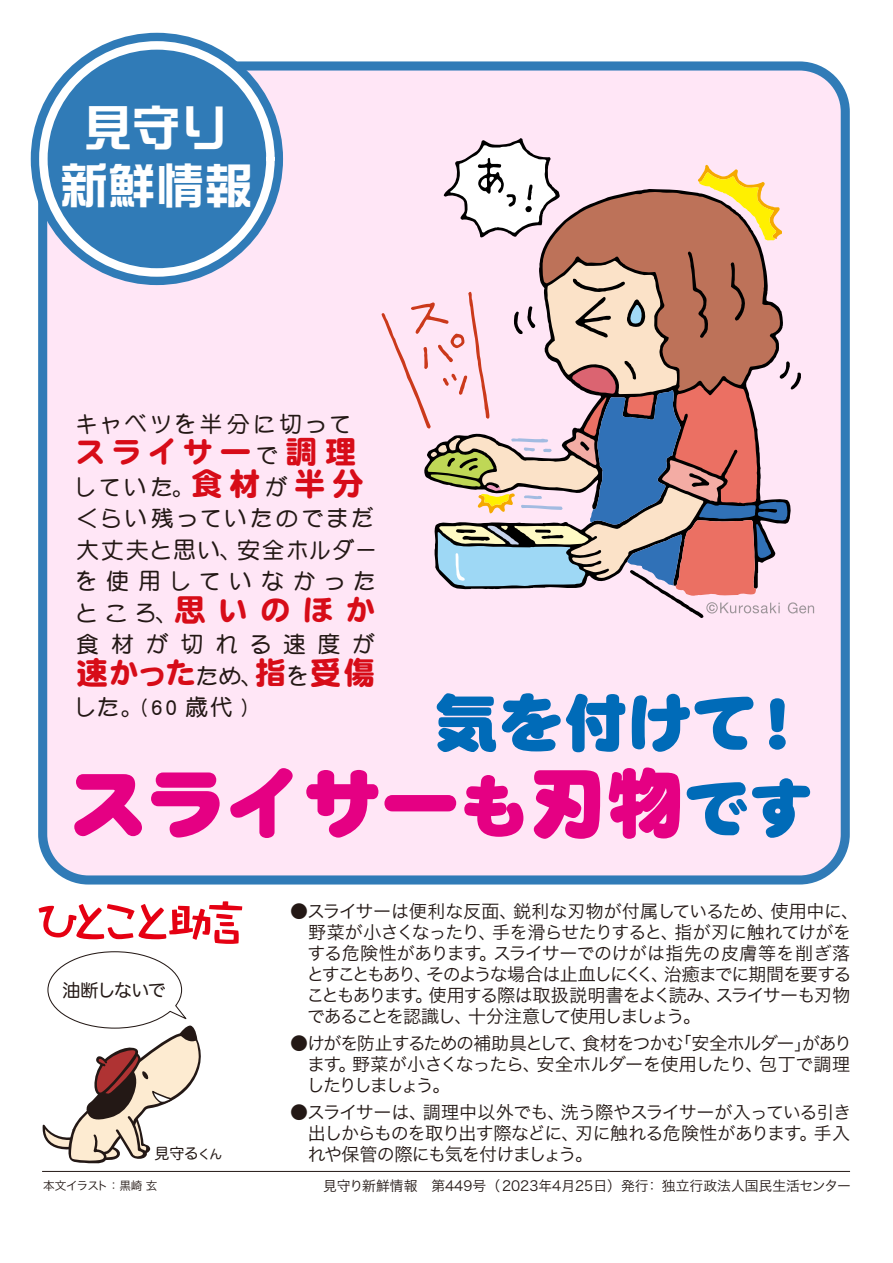
<style>
.page{position:relative;width:893px;height:1263px;background:#fff}
.page>*{position:absolute;margin:0;border:0;box-sizing:border-box;transform-origin:0 0}
.t1{font:78px "DF Maru Gothic Std W12";color:#e50083}
.t2{font:64.5px "DF Maru Gothic Std W12";color:#006bb8}
.t3{font:53.55px "DF Craft Yu Std W7";letter-spacing:-.39em;color:#e50012}
.t4{font:48.3px/57.9px "DF So Gei Std W7";color:#fff;text-align:center}
.t5{font:31.5px "DF Maru Gothic Std W9";letter-spacing:.16em;color:#d70c18}
.t6{font:22.5px/31.5px "DF Maru Gothic Std W7";letter-spacing:.11em;color:#231815}
.t7{font:22.5px "DF Maru Gothic Std W7";letter-spacing:.13em;color:#231815}
.t8{font:22.5px "DF Maru Gothic Std W7";letter-spacing:.54em;color:#231815}
.t9{font:18px/21px "Hira Kaku Pro W3";letter-spacing:-.05em;color:#231815;text-align:justify}
.t10{font:18px "Hira Maru Pro W4";letter-spacing:-.06em;color:#231815}
.t11{font:15px "Hira Maru Pro W4";color:#231815}
.t12{font:13.8px "Hira Kaku Pro W3";color:#231815}
.t13{font:11.7px "Hira Kaku Pro W3";letter-spacing:-.04em;color:#231815}
.s1{font-family:"DF Maru Gothic Std W7";font-size:22.5px;color:#231815}
.s2{font-family:"DF Maru Gothic Std W9";font-size:31.5px;color:#d70c18}
.s3{font-size:72px}
.s4{font-size:69px}
.s5{font-size:64.5px;color:#006bb8}
.s6{font-size:12.75px}
</style>
<div class="page">
<div style="left:43px;top:66px;width:802px;height:814px;background:#ffe6f6;border-radius:46px"></div>
<div style="left:38px;top:61px;width:812px;height:823px;border:9px solid #307bb7;border-radius:46px"></div>
<hr style="left:42px;top:1171px;width:808px;height:1px;background:#231815">
<div style="left:12px;top:33px;width:197px;height:146px;background:#fff"></div>
<div style="left:31px;top:33px;width:252px;height:252px;background:#307bb7;border-radius:50%"></div>
<div style="left:39px;top:41px;width:236px;height:236px;border:9px solid #fff;border-radius:50%"></div>
<svg style="left:42px;top:951px;width:159px;height:213px"></svg>
<svg style="left:542px;top:192px;width:220px;height:59px;background:#bb7865"></svg>
<svg style="left:444px;top:138px;width:116px;height:99px"></svg>
<svg style="left:698px;top:164px;width:84px;height:78px"></svg>
<svg style="left:381px;top:251px;width:433px;height:367px"></svg>
<h3 class="t4" style="left:60px;top:98px;width:194px">見守り新鮮情報</h3>
<p class="t7" style="left:75px;top:412px;width:277px">キャベツを半分に切って</p>
<h3 class="t5" style="left:75px;top:435px;width:283px">スライサー<span class="s1">で</span>調理</h3>
<p class="t6" style="left:74px;top:471px;width:305px">していた。<span class="s2">食材</span>が<span class="s2">半分</span>くらい残っていたのでまだ大丈夫と思い、安全ホルダーを使用していなかった</p>
<h3 class="t5" style="left:75px;top:593px;width:303px"><span class="s1">ところ、</span>思いのほか</h3>
<p class="t8" style="left:76px;top:632px;width:300px">食材が切れる速度が</p>
<h3 class="t5" style="left:76px;top:656px;width:300px">速かった<span class="s1">ため、</span>指<span class="s1">を</span>受傷</h3>
<p class="t7" style="left:74px;top:695px;width:176px">した。(60 歳代 )</p>
<h2 class="t2" style="left:434px;top:688px;width:381px">気を付けて<span class="s3">！</span></h2>
<h1 class="t1" style="left:69px;top:761px;width:745px">スライサー<span class="s4">も</span>刃物<span class="s5">です</span></h1>
<h3 class="t3" style="left:31px;top:893px;width:223px">ひとこと助言</h3>
<p class="t9" style="left:306px;top:899px;width:554px;text-align:left;text-indent:-16px">●スライサーは便利な反面、鋭利な刃物が付属しているため、使用中に、野菜が小さくなったり、手を滑らせたりすると、指が刃に触れてけがをする危険性があります。スライサーでのけがは指先の皮膚等を削ぎ落とすこともあり、そのような場合は止血しにくく、治癒までに期間を要することもあります。使用する際は取扱説明書をよく読み、スライサーも刃物であることを認識し、十分注意して使用しましょう。</p>
<p class="t9" style="left:307px;top:1031px;width:547px;text-indent:-17px">●けがを防止するための補助具として、食材をつかむ「安全ホルダー」があります。野菜が小さくなったら、安全ホルダーを使用したり、包丁で調理したりしましょう。</p>
<p class="t9" style="left:308px;top:1100px;width:545px;text-indent:-18px">●スライサーは、調理中以外でも、洗う際やスライサーが入っている引き出しからものを取り出す際などに、刃に触れる危険性があります。手入れや保管の際にも気を付けましょう。</p>
<p class="t10" style="left:62px;top:974px;width:105px">油断しないで</p>
<p class="t11" style="left:154px;top:1140px;width:70px">見守る<span class="s6">くん</span></p>
<p class="t13" style="left:43px;top:1175px;width:116px">本文イラスト：黒崎 玄</p>
<p class="t12" style="left:323px;top:1173px;width:529px">見守り新鮮情報　第449号（2023年4月25日）発行：独立行政法人国民生活センター</p>
</div>
